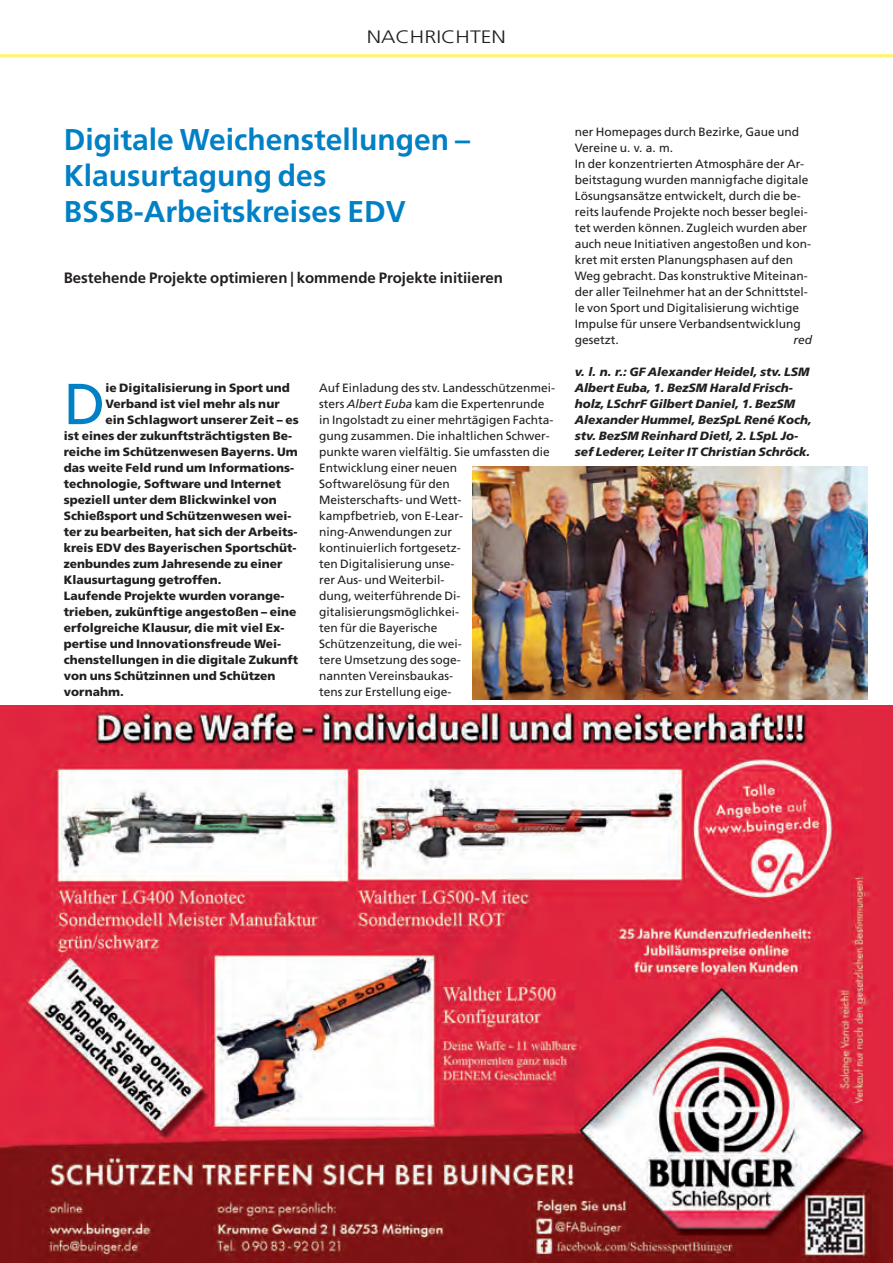
<style>
.page{position:relative;width:893px;height:1263px;background:#fff}
.page>*{position:absolute;margin:0;border:0;box-sizing:border-box;transform-origin:0 0}
.t1{font:57.75px "Frutiger LT";color:#0080c5}
.t2{font:700 30px/36px "Frutiger LT";color:#0080c5}
.t3{font:300 18px "Frutiger LT";color:#231f20;scale:1.2 1}
.t4{font:700 15px "Frutiger LT";color:#231f20}
.t5{font:12px/15.9px "Frutiger LT";color:#231f20}
.t6{font:900 12px "Frutiger LT";color:#231f20}
.t7{font:italic 900 12px/15.9px "Frutiger LT";color:#231f20}
.t8{font:italic 12px "Frutiger LT";color:#231f20}
.s1{font-style:italic}
</style>
<div class="page">
<hr style="left:0;top:54px;width:893px;height:3px;background:#fff46d">
<img style="left:0;top:706px;width:893px;height:557px">
<img style="left:472px;top:467px;width:395px;height:232px">
<h3 class="t3" style="left:367px;top:30px;width:118px">NACHRICHTEN</h3>
<h2 class="t2" style="left:64px;top:122px;width:408px">Digitale Weichenstellungen –<br>Klausurtagung des<br>BSSB-Arbeitskreises EDV</h2>
<p class="t4" style="left:64px;top:269px;width:441px">Bestehende Projekte optimieren | kommende Projekte initiieren</p>
<h1 class="t1" style="left:64px;top:370px;width:43px">D</h1>
<p class="t6" style="left:105px;top:381px;width:186px">ie Digitalisierung in Sport und</p>
<p class="t6" style="left:105px;top:397px;width:176px">Verband ist viel mehr als nur</p>
<p class="t6" style="left:105px;top:413px;width:195px">ein Schlagwort unserer Zeit – es</p>
<p class="t6" style="left:64px;top:429px;width:230px">ist eines der zukunftsträchtigsten Be-</p>
<p class="t6" style="left:64px;top:445px;width:235px">reiche im Schützenwesen Bayerns. Um</p>
<p class="t6" style="left:64px;top:461px;width:232px">das weite Feld rund um Informations-</p>
<p class="t6" style="left:64px;top:477px;width:219px">technologie, Software und Internet</p>
<p class="t6" style="left:64px;top:493px;width:215px">speziell unter dem Blickwinkel von</p>
<p class="t6" style="left:64px;top:508px;width:229px">Schießsport und Schützenwesen wei-</p>
<p class="t6" style="left:64px;top:524px;width:235px">ter zu bearbeiten, hat sich der Arbeits-</p>
<p class="t6" style="left:64px;top:540px;width:234px">kreis EDV des Bayerischen Sportschüt-</p>
<p class="t6" style="left:64px;top:556px;width:220px">zenbundes zum Jahresende zu einer</p>
<p class="t6" style="left:64px;top:572px;width:159px">Klausurtagung getroffen.</p>
<p class="t6" style="left:64px;top:588px;width:222px">Laufende Projekte wurden vorange-</p>
<p class="t6" style="left:64px;top:604px;width:234px">trieben, zukünftige angestoßen – eine</p>
<p class="t6" style="left:64px;top:620px;width:222px">erfolgreiche Klausur, die mit viel Ex-</p>
<p class="t6" style="left:64px;top:636px;width:219px">pertise und Innovationsfreude Wei-</p>
<p class="t6" style="left:64px;top:652px;width:236px">chenstellungen in die digitale Zukunft</p>
<p class="t6" style="left:64px;top:668px;width:213px">von uns Schützinnen und Schützen</p>
<p class="t6" style="left:64px;top:684px;width:61px">vornahm.</p>
<p class="t5" style="left:319px;top:380px;width:237px">Auf Einladung des stv. Landesschützenmei&shy;sters <span class="s1">Albert Euba</span> kam die Expertenrunde in Ingolstadt zu einer mehrtägigen Fachta&shy;gung zusammen. Die inhaltlichen Schwer&shy;punkte waren vielfältig. Sie umfassten die<br>Entwicklung einer neuen<br>Softwarelösung für den<br>Meisterschafts- und Wett-<br>kampfbetrieb, von E-Lear&shy;ning-Anwendungen zur<br>kontinuierlich fortgesetz-<br>ten Digitalisierung unse-<br>rer Aus- und Weiterbil-<br>dung, weiterführende Di&shy;gitalisierungsmöglichkei-<br>ten für die Bayerische<br>Schützenzeitung, die wei-<br>tere Umsetzung des soge-<br>nannten Vereinsbaukas -<br>tens zur Erstellung eige-</p>
<p class="t5" style="left:575px;top:124px;width:238px">ner Homepages durch Bezirke, Gaue und Vereine u. v. a. m.<br>In der konzentrierten Atmosphäre der Ar&shy;beitstagung wurden mannigfache digitale Lösungsansätze entwickelt, durch die be&shy;reits laufende Projekte noch besser beglei&shy;tet werden können. Zugleich wurden aber auch neue Initiativen angestoßen und kon&shy;kret mit ersten Planungsphasen auf den Weg gebracht. Das konstruktive Miteinan&shy;der aller Teilnehmer hat an der Schnittstel&shy;le von Sport und Digitalisierung wichtige Impulse für unsere Verbandsentwicklung gesetzt.</p>
<p class="t8" style="left:793px;top:335px;width:20px">red</p>
<p class="t7" style="left:575px;top:365px;width:238px">v. l. n. r.: GF Alexander Heidel, stv. LSM Albert Euba, 1. BezSM Harald Frisch&shy;holz, LSchrF Gilbert Daniel, 1. BezSM Alexander Hummel, BezSpL René Koch, stv. BezSM Reinhard Dietl, 2. LSpL Jo&shy;sef Lederer, Leiter IT Christian Schröck.</p>
</div>
